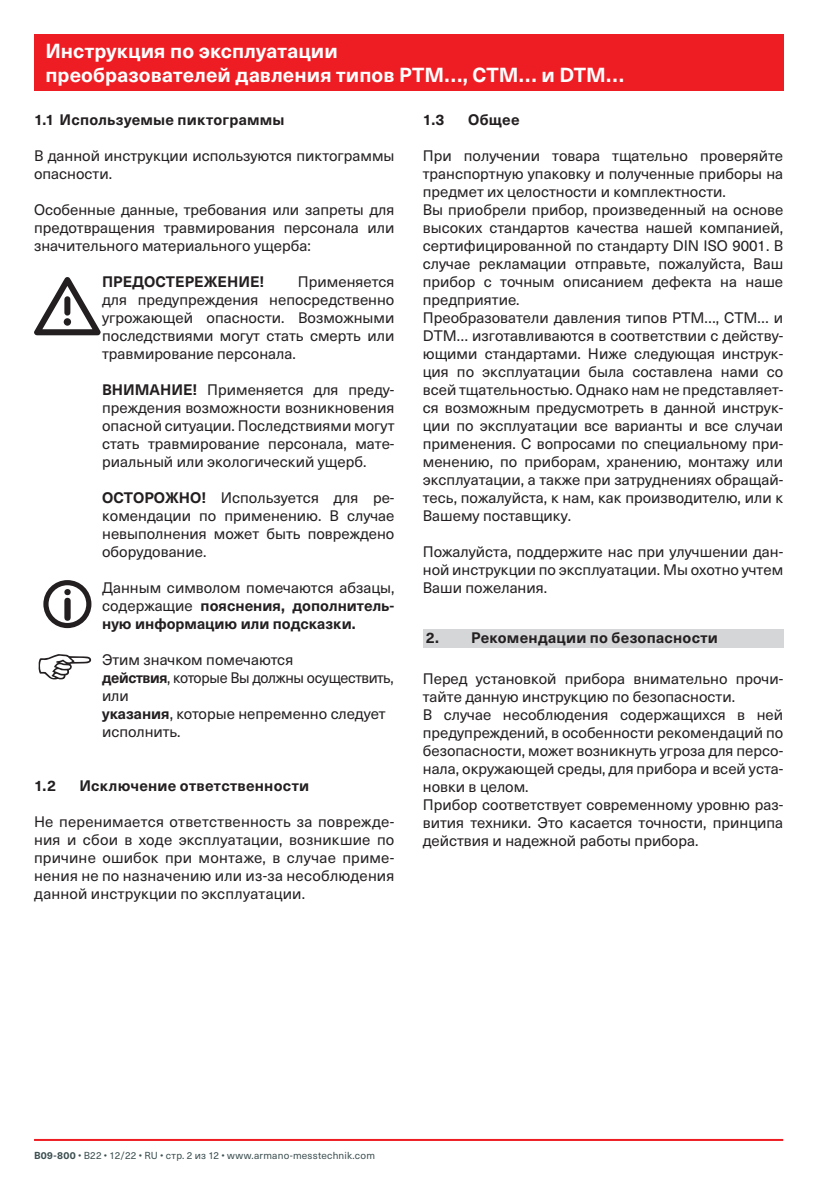
<style>
.page{position:relative;width:840px;height:1191px;background:#fff}
.page>*{position:absolute;margin:0;border:0;box-sizing:border-box;transform-origin:0 0}
.t1{font:700 20px/24px "Neue Haas Unica W1 G";letter-spacing:.005em;color:#fff}
.t2{font:15px/18px "Neue Haas Unica W1 G";color:#231f20;text-align:justify}
.t3{font:700 15px/18px "Neue Haas Unica W1 G";letter-spacing:.01em;color:#231f20;text-align:justify}
.t4{font:10px "Neue Haas Unica W1 G";letter-spacing:.02em;color:#3d4f51}
.s1{font-weight:700}
.s2{font-weight:400}
</style>
<div class="page">
<hr style="left:34px;top:1139px;width:748px;height:2px;background:#ee1d23">
<div style="left:34px;top:34px;width:748px;height:57px;background:#ee1d23"></div>
<svg style="left:34px;top:277px;width:67px;height:58px"></svg>
<div style="left:64px;top:318px;width:7px;height:8px;background:#231f20;border-radius:50%"></div>
<div style="left:43px;top:580px;width:48px;height:48px;border:5px solid #231f20;border-radius:50%"></div>
<svg style="left:64px;top:589px;width:7px;height:32px"></svg>
<svg style="left:39px;top:654px;width:52px;height:25px"></svg>
<div style="left:422px;top:629px;width:360px;height:19px;background:#d5d6d8"></div>
<h1 class="t1" style="left:45px;top:38px;width:580px">Инструкция по эксплуатации<br>преобразователей давления типов PTM…, CTM… и DTM…</h1>
<p class="t3" style="left:34px;top:110px;width:252px">1.1 Используемые пиктограммы</p>
<p class="t2" style="left:34px;top:146px;width:362px">В данной инструкции используются пиктограммы опасности.</p>
<p class="t2" style="left:34px;top:200px;width:362px">Особенные данные, требования или запреты для предотвращения травмирования персонала или значительного материального ущерба:</p>
<p class="t3" style="left:102px;top:272px;width:164px">ПРЕДОСТЕРЕЖЕНИЕ!</p>
<p class="t3" style="left:422px;top:110px;width:23px">1.3</p>
<p class="t3" style="left:468px;top:110px;width:53px">Общее</p>
<p class="t2" style="left:422px;top:146px;width:362px;text-align:left">При получении товара тщательно проверяйте транспортную упаковку и полученные приборы на предмет их целостности и комплектности.<br>Вы приобрели прибор, произведенный на основе высоких стандартов качества нашей компанией, сертифицированной по стандарту DIN ISO 9001. В случае рекламации отправьте, пожалуйста, Ваш прибор с точным описанием дефекта на наше предприятие.<br>Преобразователи давления типов PTM…, CTM… и DTM… изготавливаются в соответствии с действу&shy;ющими стандартами. Ниже следующая инструк&shy;ция по эксплуатации была составлена нами со всей тщательностью. Однако нам не представляет&shy;ся возможным предусмотреть в данной инструк&shy;ции по эксплуатации все варианты и все случаи применения. С вопросами по специальному при&shy;менению, по приборам, хранению, монтажу или эксплуатации, а также при затруднениях обращай&shy;тесь, пожалуйста, к нам, как производителю, или к Вашему поставщику.</p>
<p class="t2" style="left:422px;top:542px;width:362px">Пожалуйста, поддержите нас при улучшении дан&shy;ной инструкции по эксплуатации. Мы охотно учтем Ваши пожелания.</p>
<p class="t3" style="left:425px;top:628px;width:294px">2. Рекомендации по безопасности</p>
<p class="t2" style="left:422px;top:669px;width:362px;text-align:left">Перед установкой прибора внимательно прочи&shy;тайте данную инструкцию по безопасности.<br>В случае несоблюдения содержащихся в ней предупреждений, в особенности рекомендаций по безопасности, может возникнуть угроза для персо&shy;нала, окружающей среды, для прибора и всей уста&shy;новки в целом.<br>Прибор соответствует современному уровню раз&shy;вития техники. Это касается точности, принципа действия и надежной работы прибора.</p>
<p class="t2" style="left:102px;top:272px;width:293px;text-indent:196px">Применяется для предупреждения непосредственно угрожающей опасности. Возможными последствиями могут стать смерть или травмирование персонала.</p>
<p class="t2" style="left:102px;top:380px;width:293px"><span class="s1">ВНИМАНИЕ!</span> Применяется для преду&shy;преждения возможности возникновения опасной ситуации. Последствиями могут стать травмирование персонала, мате&shy;риальный или экологический ущерб.</p>
<p class="t2" style="left:102px;top:488px;width:293px"><span class="s1">ОСТОРОЖНО!</span> Используется для ре&shy;комендации по применению. В случае невыполнения может быть повреждено оборудование.</p>
<p class="t3" style="left:102px;top:578px;width:293px"><span class="s2">Данным символом помечаются абзацы, содержащие</span> пояснения, дополнитель&shy;ную информацию или подсказки.</p>
<p class="t2" style="left:102px;top:650px;width:293px;text-align:left">Этим значком помечаются<br><span class="s1">действия</span>, которые Вы должны осуществить, или<br><span class="s1">указания</span>, которые непременно следует исполнить.</p>
<p class="t3" style="left:34px;top:776px;width:23px">1.2</p>
<p class="t3" style="left:79px;top:776px;width:231px">Исключение ответственности</p>
<p class="t2" style="left:34px;top:812px;width:362px">Не перенимается ответственность за поврежде&shy;ния и сбои в ходе эксплуатации, возникшие по причине ошибок при монтаже, в случае приме&shy;нения не по назначению или из-за несоблюдения данной инструкции по эксплуатации.</p>
<p class="t4" style="left:34px;top:1148px;width:342px"><span class="s1">B09-800</span> • B22 • 12/22 • RU • стр. 2 из 12 • www.armano-messtechnik.com</p>
</div>
